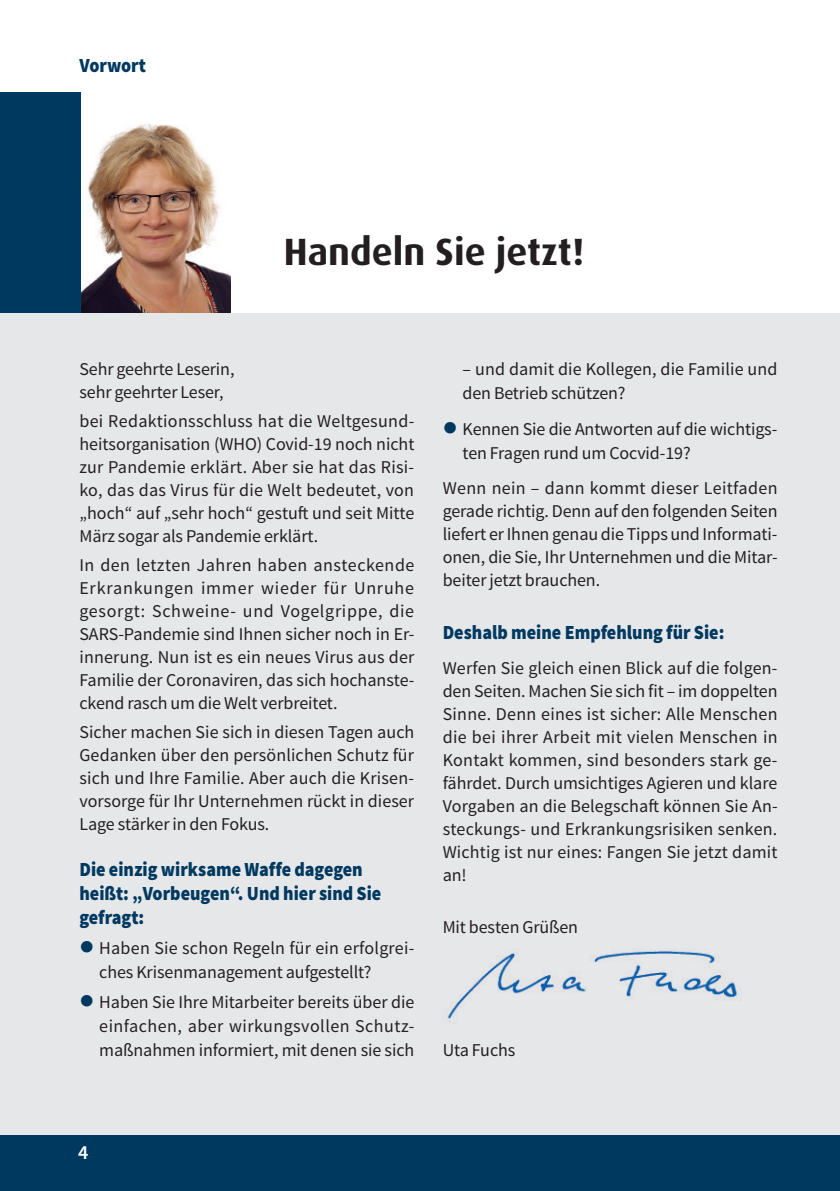
<style>
.page{position:relative;width:840px;height:1191px;background:#fff}
.page>*{position:absolute;margin:0;border:0;box-sizing:border-box;transform-origin:0 0}
.t1{font:700 38px "Dax";color:#231f20}
.t2{font:900 20px/24px "Source Sans Pro";color:#003960;scale:.9 1}
.t3{font:600 20px "Source Sans Pro";color:#fff}
.t4{font:18px/23px "Source Sans Pro";letter-spacing:-.005em;color:#231f20;text-align:justify}
</style>
<div class="page">
<div style="left:0;top:1134px;width:839px;height:57px;background:#003960"></div>
<div style="left:0;top:313px;width:839px;height:821px;background:#e6e7e9"></div>
<img style="left:447px;top:949px;width:292px;height:70px">
<img style="left:81px;top:124px;width:150px;height:189px">
<div style="left:0;top:92px;width:81px;height:221px;background:#003960"></div>
<p class="t2" style="left:79px;top:54px;width:75px">Vorwort</p>
<h1 class="t1" style="left:283px;top:230px;width:302px">Handeln Sie jetzt!</h1>
<p class="t4" style="left:79px;top:358px;width:156px">Sehr geehrte Leserin, sehr geehrter Leser,</p>
<p class="t4" style="left:79px;top:410px;width:336px">bei Redaktionsschluss hat die Weltgesund&shy;heitsorganisation (WHO) Covid-19 noch nicht zur Pandemie erklärt. Aber sie hat das Risi&shy;ko, das das Virus für die Welt bedeutet, von „hoch“ auf „sehr hoch“ gestuft und seit Mitte März sogar als Pandemie erklärt.</p>
<p class="t4" style="left:79px;top:553px;width:336px">In den letzten Jahren haben ansteckende Erkrankungen immer wieder für Unruhe gesorgt: Schweine- und Vogelgrippe, die SARS-Pandemie sind Ihnen sicher noch in Er&shy;innerung. Nun ist es ein neues Virus aus der Familie der Coronaviren, das sich hochanste&shy;ckend rasch um die Welt verbreitet.</p>
<p class="t4" style="left:79px;top:720px;width:336px">Sicher machen Sie sich in diesen Tagen auch Gedanken über den persönlichen Schutz für sich und Ihre Familie. Aber auch die Krisen&shy;vorsorge für Ihr Unternehmen rückt in dieser Lage stärker in den Fokus.</p>
<p class="t2" style="left:79px;top:858px;width:337px">Die einzig wirksame Waffe dagegen heißt: „Vorbeugen“. Und hier sind Sie gefragt:</p>
<p class="t4" style="left:99px;top:936px;width:316px;line-height:24px">Haben Sie schon Regeln für ein erfolgrei&shy;ches Krisenmanagement aufgestellt?</p>
<p class="t4" style="left:99px;top:990px;width:316px;line-height:24px">Haben Sie Ihre Mitarbeiter bereits über die einfachen, aber wirkungsvollen Schutz&shy;maßnahmen informiert, mit denen sie sich</p>
<p class="t4" style="left:462px;top:358px;width:316px;line-height:24px">– und damit die Kollegen, die Familie und den Betrieb schützen?</p>
<p class="t4" style="left:462px;top:417px;width:316px;line-height:24px">Kennen Sie die Antworten auf die wichtigs&shy;ten Fragen rund um Cocvid-19?</p>
<p class="t4" style="left:442px;top:477px;width:336px">Wenn nein – dann kommt dieser Leitfaden gerade richtig. Denn auf den folgenden Seiten liefert er Ihnen genau die Tipps und Informati&shy;onen, die Sie, Ihr Unternehmen und die Mitar&shy;beiter jetzt brauchen.</p>
<p class="t2" style="left:442px;top:621px;width:314px">Deshalb meine Empfehlung für Sie:</p>
<p class="t4" style="left:442px;top:656px;width:336px">Werfen Sie gleich einen Blick auf die folgen&shy;den Seiten. Machen Sie sich fit – im doppelten Sinne. Denn eines ist sicher: Alle Menschen die bei ihrer Arbeit mit vielen Menschen in Kontakt kommen, sind besonders stark ge&shy;fährdet. Durch umsichtiges Agieren und klare Vorgaben an die Belegschaft können Sie An&shy;steckungs- und Erkrankungsrisiken senken.<br>Wichtig ist nur eines: Fangen Sie jetzt damit an!</p>
<p class="t4" style="left:442px;top:915px;width:137px">Mit besten Grüßen</p>
<p class="t4" style="left:442px;top:1038px;width:74px">Uta Fuchs</p>
<p class="t3" style="left:78px;top:1139px;width:12px">4</p>
</div>
